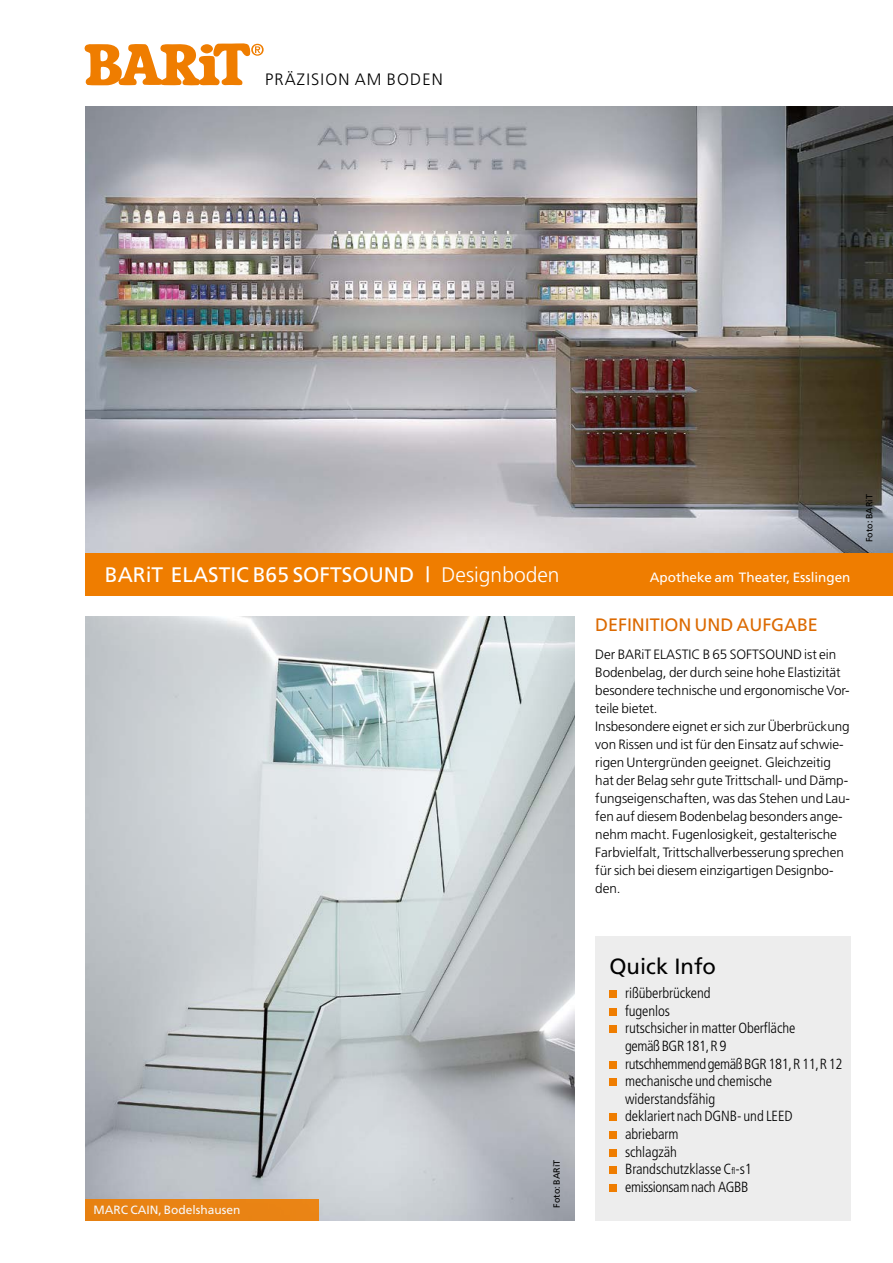
<style>
.page{position:relative;width:893px;height:1263px;background:#fff}
.page>*{position:absolute;margin:0;border:0;box-sizing:border-box;transform-origin:0 0}
.t1{font:22.05px "Frutiger";color:#000}
.t2{font:21px "Frutiger";color:#fff}
.t3{font:18px "Frutiger";letter-spacing:-.005em;color:#dc6a02}
.t4{font:300 16.5px "Frutiger";letter-spacing:.07em;color:#000}
.t5{font:300 condensed 14.7px/17.7px "Frutiger";letter-spacing:-.005em;color:#000}
.t6{font:300 13.5px/18px "Frutiger";letter-spacing:-.005em;color:#000}
.t7{font:13.5px "Frutiger";color:#fff}
.t8{font:12px "Frutiger";color:#fff}
.t9{font:9px "Frutiger";color:#000}
.s1{font-weight:300}
.s2{font-size:9.15px}
</style>
<div class="page">
<svg style="left:85px;top:43px;width:179px;height:42px"></svg>
<div style="left:595px;top:935px;width:255px;height:285px;background:#ededed"></div>
<div style="left:609px;top:990px;width:8px;height:8px;background:#ef7d00"></div>
<div style="left:609px;top:1008px;width:8px;height:7px;background:#ef7d00"></div>
<div style="left:609px;top:1025px;width:8px;height:8px;background:#ef7d00"></div>
<div style="left:609px;top:1061px;width:8px;height:7px;background:#ef7d00"></div>
<div style="left:609px;top:1078px;width:8px;height:8px;background:#ef7d00"></div>
<div style="left:609px;top:1113px;width:8px;height:8px;background:#ef7d00"></div>
<div style="left:609px;top:1131px;width:8px;height:8px;background:#ef7d00"></div>
<div style="left:609px;top:1149px;width:8px;height:8px;background:#ef7d00"></div>
<div style="left:609px;top:1166px;width:8px;height:8px;background:#ef7d00"></div>
<div style="left:609px;top:1184px;width:8px;height:8px;background:#ef7d00"></div>
<img style="left:85px;top:106px;width:808px;height:447px">
<img style="left:85px;top:617px;width:489px;height:603px">
<div style="left:85px;top:1199px;width:234px;height:21px;background:#e98314"></div>
<div style="left:85px;top:553px;width:808px;height:42px;background:#ef7d00"></div>
<p class="t4" style="left:265px;top:70px;width:179px">Präzision am Boden</p>
<h2 class="t2" style="left:105px;top:562px;width:456px">BARiT Elastic b65 softsound | <span class="s1">Designboden</span></h2>
<p class="t7" style="left:650px;top:569px;width:202px">Apotheke am Theater, Esslingen</p>
<h3 class="t3" style="left:595px;top:614px;width:10px">Defi</h3>
<h3 class="t3" style="left:632px;top:614px;width:164px">nition und Aufgabe</h3>
<p class="t6" style="left:595px;top:645px;width:256px">Der BARiT ELASTIC B 65 SOFTSOUND ist ein Bodenbelag, der durch seine hohe Elastizität besondere technische und ergonomische Vor&shy;teile bietet.<br>Insbesondere eignet er sich zur Überbrückung von Rissen und ist für den Einsatz auf schwie&shy;rigen Untergründen geeignet. Gleichzeitig hat der Belag sehr gute Trittschall- und Dämp&shy;fungseigenschaften, was das Stehen und Lau&shy;fen auf diesem Bodenbelag besonders ange&shy;nehm macht. Fugenlosigkeit, gestalterische Farbvielfalt, Trittschallverbesserung sprechen für sich bei diesem einzigartigen Designbo&shy;den.</p>
<p class="t9" style="left:864px;top:542px;width:50px;rotate:-90deg">Foto: BARiT</p>
<p class="t8" style="left:94px;top:1202px;width:149px">MARC CAIN, Bodelshausen</p>
<p class="t9" style="left:551px;top:1208px;width:50px;rotate:-90deg">Foto: BARiT</p>
<h1 class="t1" style="left:609px;top:953px;width:108px">Quick Info</h1>
<p class="t5" style="left:625px;top:984px;width:219px">rißüberbrückend<br>fugenlos<br>rutschsicher in matter Oberfläche<br>gemäß BGR 181, R 9<br>rutschhemmend gemäß BGR 181, R 11, R 12 mechanische und chemische widerstandsfähig<br>deklariert nach DGNB- und LEED abriebarm<br>schlagzäh<br>Brandschutzklasse C<span class="s2">fl</span>-s1<br>emissionsam nach AGBB</p>
</div>
